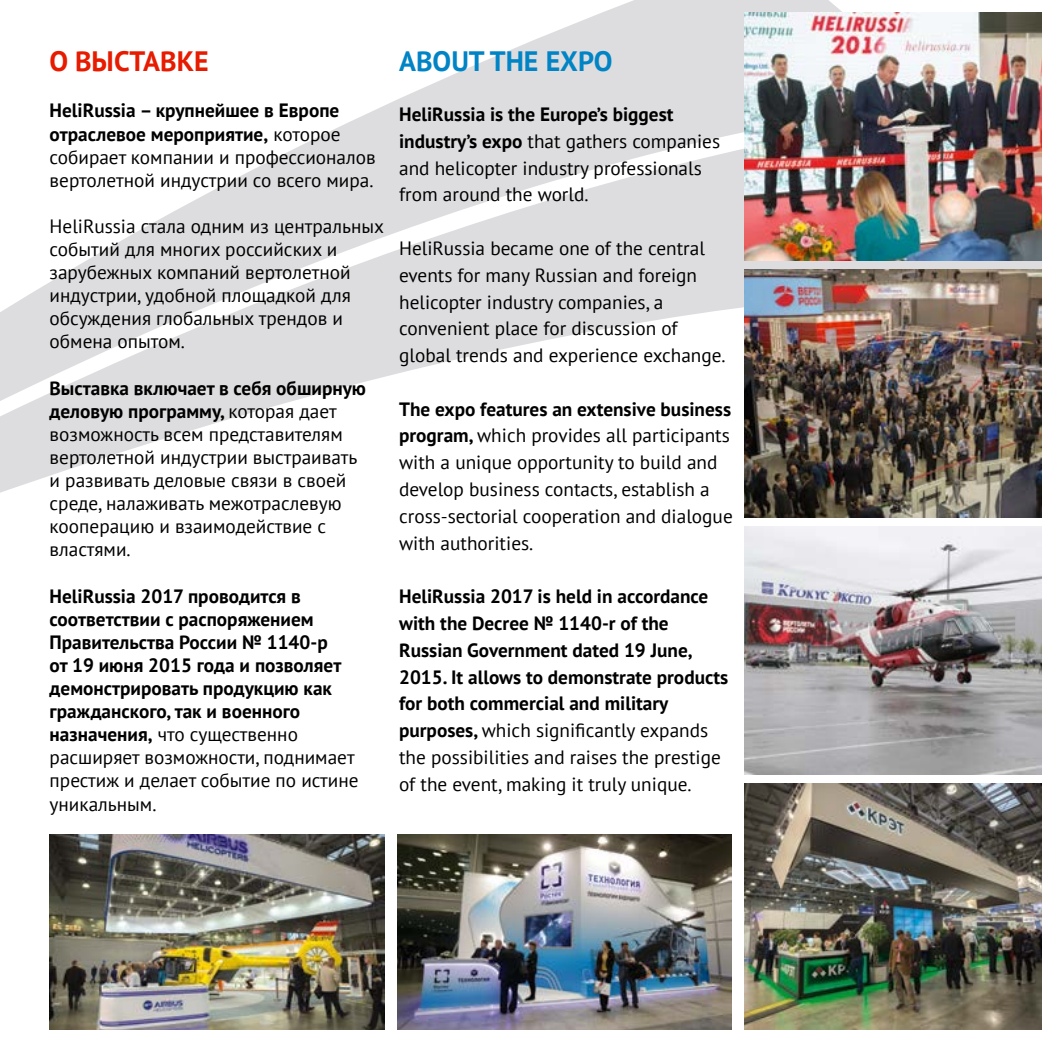
<style>
.page{position:relative;width:1042px;height:1042px;background:#fff}
.page>*{position:absolute;margin:0;border:0;box-sizing:border-box;transform-origin:0 0}
.t1{font:700 28px "PT Sans";color:#0084c5}
.t2{font:700 28px "PT Sans";color:#e61b00}
.t3{font:19.25px/23.1px "PT Sans";color:#000}
.t4{font:700 19.25px/23.1px "PT Sans";color:#000}
.s1{font-weight:700}
.s2{font-weight:400}
</style>
<div class="page">
<svg style="left:0;top:0;width:944px;height:527px"></svg>
<img style="left:744px;top:527px;width:298px;height:248px">
<img style="left:744px;top:270px;width:298px;height:248px">
<img style="left:397px;top:835px;width:334px;height:194px">
<img style="left:50px;top:835px;width:334px;height:194px">
<img style="left:744px;top:12px;width:298px;height:248px">
<img style="left:744px;top:784px;width:298px;height:245px">
<h1 class="t2" style="left:50px;top:43px;width:161px">О ВЫСТАВКЕ</h1>
<p class="t3" style="left:50px;top:99px;width:328px"><span class="s1">HeliRussia – крупнейшее в Европе отраслевое мероприятие,</span> которое собирает компании и профессионалов вертолетной индустрии со всего мира.</p>
<p class="t3" style="left:50px;top:214px;width:336px">HeliRussia стала одним из центральных событий для многих российских и зарубежных компаний вертолетной индустрии, удобной площадкой для обсуждения глобальных трендов и обмена опытом.</p>
<p class="t3" style="left:50px;top:376px;width:318px"><span class="s1">Выставка включает в себя обширную деловую программу,</span> которая дает возможность всем представителям вертолетной индустрии выстраивать и развивать деловые связи в своей среде, налаживать межотраслевую кооперацию и взаимодействие с властями.</p>
<p class="t4" style="left:50px;top:584px;width:310px">HeliRussia 2017 проводится в соответствии с распоряжением<br>Правительства России № 1140-р<br>от 19 июня 2015 года и позволяет демонстрировать продукцию как гражданского, так и военного назначения, <span class="s2">что существенно расширяет возможности, поднимает престиж и делает событие по истине уникальным.</span></p>
<h1 class="t1" style="left:399px;top:43px;width:215px">ABOUT THE EXPO</h1>
<p class="t3" style="left:399px;top:100px;width:322px;line-height:26.8px"><span class="s1">HeliRussia is the Europe’s biggest industry’s expo</span> that gathers companies and helicopter industry professionals from around the world.</p>
<p class="t3" style="left:399px;top:234px;width:328px;line-height:26.8px">HeliRussia became one of the central events for many Russian and foreign helicopter industry companies, a convenient place for discussion of global trends and experience exchange.</p>
<p class="t3" style="left:399px;top:395px;width:335px;line-height:26.8px"><span class="s1">The expo features an extensive business program,</span> which provides all participants with a unique opportunity to build and develop business contacts, establish a cross-sectorial cooperation and dialogue with authorities.</p>
<p class="t4" style="left:399px;top:583px;width:331px;line-height:26.8px">HeliRussia 2017 is held in accordance with the Decree № 1140-r of the Russian Government dated 19 June, 2015. It allows to demonstrate products for both commercial and military purposes, <span class="s2">which significantly expands the possibilities and raises the prestige of the event, making it truly unique.</span></p>
</div>
